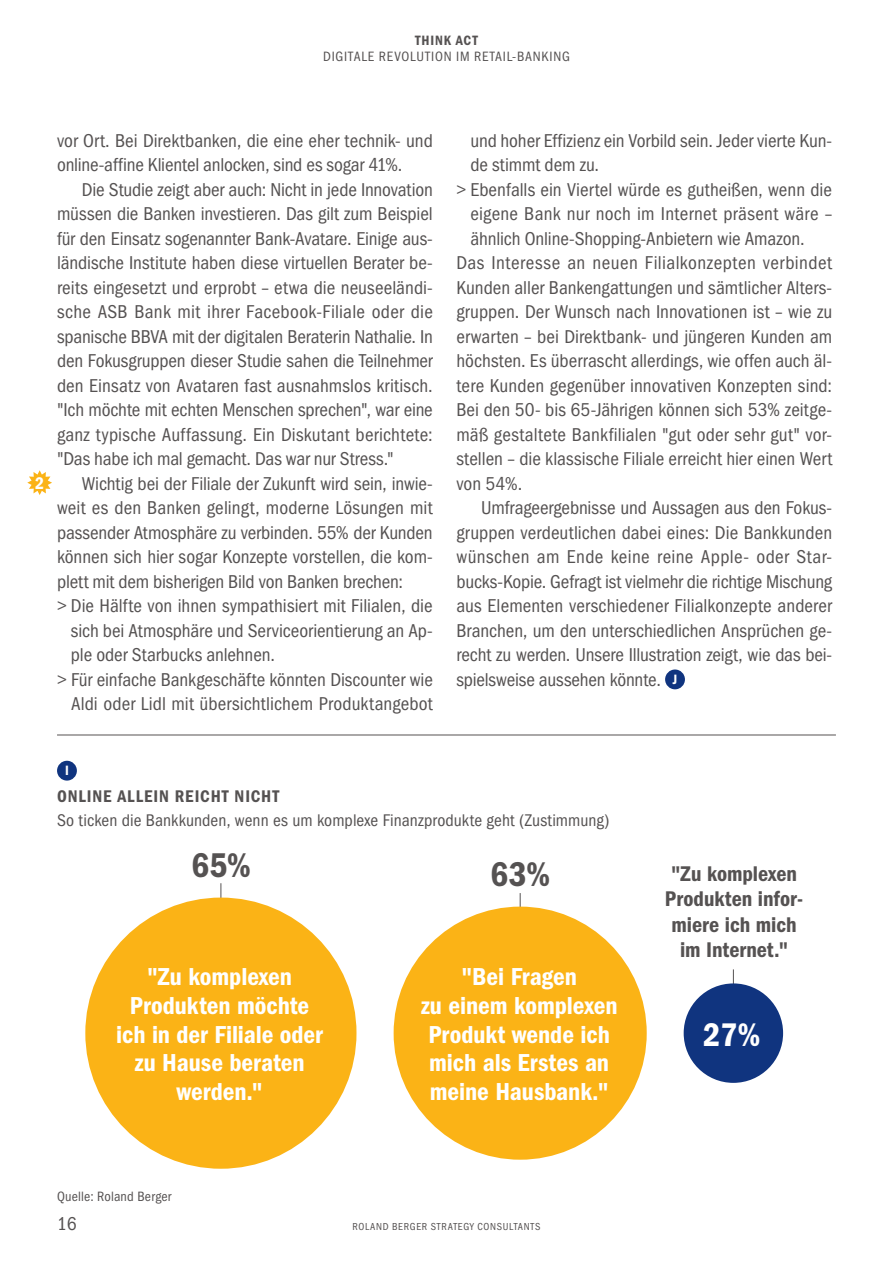
<style>
.page{position:relative;width:893px;height:1265px;background:#fff}
.page>*{position:absolute;margin:0;border:0;box-sizing:border-box;transform-origin:0 0}
.t1{font:600 35.52px "RB Franklin Cond";color:#555252}
.t2{font:600 33.95px "RB Franklin Cond";color:#fff}
.t3{font:600 25.38px/28.9px "RB Franklin Cond";letter-spacing:-.005em;color:#fff;text-align:center}
.t4{font:600 22.05px/25.4px "RB Franklin Cond";color:#555252;text-align:center}
.t5{font:19.25px/24.5px "RB Franklin Cond";color:#555252}
.t6{font:19.25px "RB Franklin Cond";letter-spacing:.025em;color:#555252}
.t7{font:19.25px "RB Franklin Cond";letter-spacing:.02em;color:#555252}
.t8{font:17.5px "RB Franklin Cond";letter-spacing:.005em;color:#555252}
.t9{font:600 17.5px "RB Franklin Cond";letter-spacing:.05em;color:#555252}
.t10{font:600 17.5px "RB Franklin Cond";color:#fff}
.t11{font:14px "RB Franklin Cond";letter-spacing:.05em;color:#555252}
.t12{font:14px "RB Franklin Cond";letter-spacing:.015em;color:#555252}
.t13{font:600 14px "RB Franklin Cond";letter-spacing:.055em;color:#555252}
.t14{font:600 14px "RB Franklin Cond";color:#fff}
.t15{font:10.5px "RB Franklin Cond";letter-spacing:.065em;color:#555252}
.s1{font-weight:600;font-size:14px;color:#fff}
</style>
<div class="page">
<hr style="left:220px;top:883px;width:1px;height:30px;background:#555252">
<svg style="left:520px;top:893px;width:1px;height:14px"></svg>
<svg style="left:733px;top:969px;width:1px;height:14px"></svg>
<hr style="left:57px;top:735px;width:779px;height:1px;background:#555252">
<div style="left:57px;top:761px;width:20px;height:20px;background:#10347f;border-radius:50%"></div>
<div style="left:684px;top:983px;width:99px;height:100px;background:#10347f;border-radius:50%"></div>
<svg style="left:27px;top:470px;width:25px;height:25px"></svg>
<div style="left:665px;top:669px;width:20px;height:20px;background:#10347f;border-radius:50%"></div>
<div style="left:85px;top:898px;width:271px;height:271px;background:#fbb316;border-radius:50%"></div>
<div style="left:394px;top:907px;width:253px;height:253px;background:#fbb316;border-radius:50%"></div>
<p class="t13" style="left:415px;top:33px;width:64px">THINK ACT</p>
<p class="t11" style="left:323px;top:48px;width:248px">DIGITALE REVOLUTION IM RETAIL-BANKING</p>
<p class="t10" style="left:35px;top:473px;width:10px">2</p>
<p class="t5" style="left:57px;top:128px;width:377px">vor Ort. Bei Direktbanken, die eine eher technik- und online-affine Klientel anlocken, sind es sogar 41%.</p>
<p class="t5" style="left:57px;top:177px;width:377px;text-align:justify;text-indent:25px">Die Studie zeigt aber auch: Nicht in jede Innovation müssen die Banken investieren. Das gilt zum Beispiel für den Einsatz sogenannter Bank-Avatare. Einige aus&shy;ländische Institute haben diese virtuellen Berater be&shy;reits eingesetzt und erprobt – etwa die neuseeländi&shy;sche ASB Bank mit ihrer Facebook-Filiale oder die spanische BBVA mit der digitalen Beraterin Nathalie. In den Fokusgruppen dieser Studie sahen die Teilnehmer den Einsatz von Avataren fast ausnahmslos kritisch. "Ich möchte mit echten Menschen sprechen", war eine ganz typische Auffassung. Ein Diskutant berichtete: "Das habe ich mal gemacht. Das war nur Stress."</p>
<p class="t5" style="left:82px;top:471px;width:352px">Wichtig bei der Filiale der Zukunft wird sein, inwie-</p>
<p class="t5" style="left:57px;top:496px;width:377px">weit es den Banken gelingt, moderne Lösungen mit</p>
<p class="t5" style="left:57px;top:520px;width:377px">passender Atmosphäre zu verbinden. 55% der Kunden</p>
<p class="t5" style="left:57px;top:545px;width:377px">können sich hier sogar Konzepte vorstellen, die kom-</p>
<p class="t5" style="left:57px;top:569px;width:348px">plett mit dem bisherigen Bild von Banken brechen:</p>
<p class="t5" style="left:57px;top:594px;width:377px">&gt; Die Hälfte von ihnen sympathisiert mit Filialen, die</p>
<p class="t5" style="left:71px;top:619px;width:363px">sich bei Atmosphäre und Serviceorientierung an Ap-</p>
<p class="t5" style="left:71px;top:643px;width:206px">ple oder Starbucks anlehnen.</p>
<p class="t5" style="left:57px;top:668px;width:377px">&gt; Für einfache Bankgeschäfte könnten Discounter wie</p>
<p class="t5" style="left:71px;top:692px;width:363px">Aldi oder Lidl mit übersichtlichem Produktangebot</p>
<p class="t5" style="left:470px;top:128px;width:363px">und hoher Effizienz ein Vorbild sein. Jeder vierte Kun-</p>
<p class="t5" style="left:470px;top:153px;width:130px">de stimmt dem zu.</p>
<p class="t5" style="left:456px;top:177px;width:377px">&gt; Ebenfalls ein Viertel würde es gutheißen, wenn die</p>
<p class="t5" style="left:470px;top:202px;width:363px">eigene Bank nur noch im Internet präsent wäre –</p>
<p class="t5" style="left:470px;top:226px;width:336px">ähnlich Online-Shopping-Anbietern wie Amazon.</p>
<p class="t6" style="left:456px;top:252px;width:377px">Das Interesse an neuen Filialkonzepten verbindet</p>
<p class="t5" style="left:456px;top:275px;width:377px">Kunden aller Bankengattungen und sämtlicher Alters-</p>
<p class="t5" style="left:456px;top:300px;width:377px">gruppen. Der Wunsch nach Innovationen ist – wie zu</p>
<p class="t5" style="left:456px;top:324px;width:377px">erwarten – bei Direktbank- und jüngeren Kunden am</p>
<p class="t5" style="left:456px;top:349px;width:377px">höchsten. Es überrascht allerdings, wie offen auch äl-</p>
<p class="t5" style="left:456px;top:373px;width:377px">tere Kunden gegenüber innovativen Konzepten sind:</p>
<p class="t5" style="left:456px;top:398px;width:377px">Bei den 50- bis 65-Jährigen können sich 53% zeitge-</p>
<p class="t5" style="left:456px;top:422px;width:377px">mäß gestaltete Bankfilialen "gut oder sehr gut" vor-</p>
<p class="t5" style="left:456px;top:447px;width:377px">stellen – die klassische Filiale erreicht hier einen Wert</p>
<p class="t5" style="left:456px;top:471px;width:68px">von 54%.</p>
<p class="t5" style="left:481px;top:496px;width:352px">Umfrageergebnisse und Aussagen aus den Fokus-</p>
<p class="t5" style="left:456px;top:520px;width:377px">gruppen verdeutlichen dabei eines: Die Bankkunden</p>
<p class="t7" style="left:456px;top:546px;width:377px">wünschen am Ende keine reine Apple- oder Star-</p>
<p class="t5" style="left:456px;top:569px;width:377px">bucks-Kopie. Gefragt ist vielmehr die richtige Mischung</p>
<p class="t5" style="left:456px;top:594px;width:377px">aus Elementen verschiedener Filialkonzepte anderer</p>
<p class="t5" style="left:456px;top:619px;width:377px">Branchen, um den unterschiedlichen Ansprüchen ge-</p>
<p class="t5" style="left:456px;top:643px;width:377px">recht zu werden. Unsere Illustration zeigt, wie das bei-</p>
<p class="t5" style="left:456px;top:668px;width:222px">spielsweise aussehen könnte. <span class="s1">J</span></p>
<p class="t14" style="left:65px;top:762px;width:5px">I</p>
<p class="t9" style="left:57px;top:786px;width:224px">ONLINE ALLEIN REICHT NICHT</p>
<p class="t8" style="left:57px;top:810px;width:554px">So ticken die Bankkunden, wenn es um komplexe Finanzprodukte geht (Zustimmung)</p>
<h1 class="t1" style="left:191px;top:845px;width:61px">65%</h1>
<h3 class="t3" style="left:116px;top:962px;width:208px">"Zu komplexen<br>Produkten möchte ich in der Filiale oder zu Hause beraten werden."</h3>
<h1 class="t1" style="left:490px;top:854px;width:62px">63%</h1>
<h3 class="t3" style="left:421px;top:962px;width:198px">"Bei Fragen<br>zu einem komplexen<br>Produkt wende ich mich als Erstes an meine Hausbank."</h3>
<p class="t4" style="left:665px;top:861px;width:140px">"Zu komplexen<br>Produkten infor&shy;miere ich mich im Internet."</p>
<h2 class="t2" style="left:703px;top:1015px;width:59px">27%</h2>
<p class="t12" style="left:57px;top:1189px;width:116px">Quelle: Roland Berger</p>
<p class="t5" style="left:57px;top:1212px;width:21px">16</p>
<p class="t15" style="left:353px;top:1221px;width:189px">ROLAND BERGER STRATEGY CONSULTANTS</p>
</div>
